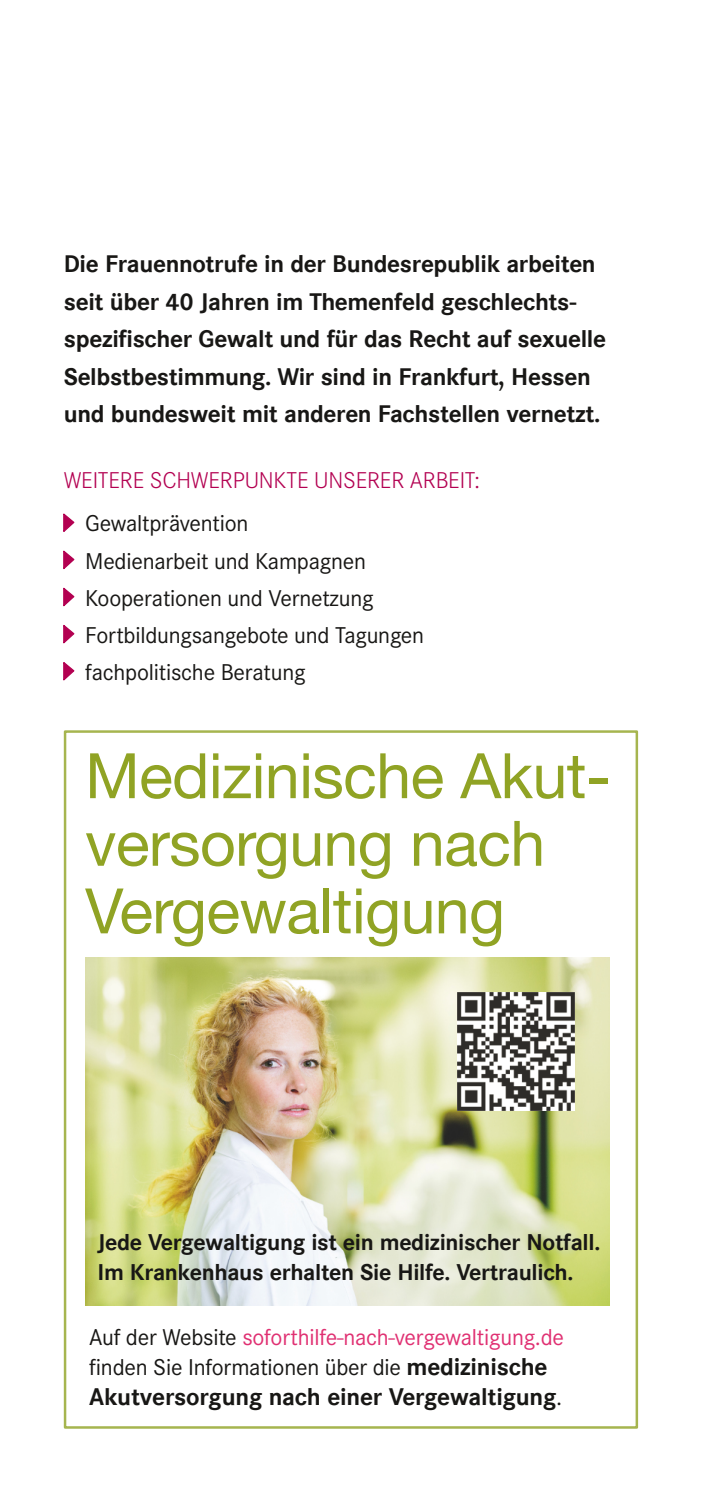
<style>
.page{position:relative;width:709px;height:1489px;background:#fff}
.page>*{position:absolute;margin:0;border:0;box-sizing:border-box;transform-origin:0 0}
.t1{font:62.75px/67.5px "Helvetica Neue";letter-spacing:-.01em;color:#90a324}
.t2{font:700 23.75px/37.5px "Corporate SBQ";letter-spacing:-.015em;color:#181715}
.t3{font:23.75px/37px "Corporate S";letter-spacing:-.01em;color:#181715}
.t4{font:300 23.75px "Corporate S";letter-spacing:-.01em;color:#b30051}
.t5{font:700 22.5px/30px "Corporate SBQ";letter-spacing:-.015em;color:#181715}
.s1{color:#e03072}
.s2{font-family:"Corporate SBQ";font-weight:700}
.s3{font-family:"Corporate S";font-weight:400}
</style>
<div class="page">
<div style="left:64px;top:730px;width:574px;height:698px;background:#fff;border:2px solid #90a324"></div>
<img style="left:85px;top:957px;width:524px;height:348px">
<svg style="left:63px;top:624px;width:12px;height:20px"></svg>
<svg style="left:63px;top:587px;width:12px;height:20px"></svg>
<svg style="left:63px;top:513px;width:12px;height:19px"></svg>
<svg style="left:63px;top:662px;width:12px;height:19px"></svg>
<svg style="left:63px;top:550px;width:12px;height:20px"></svg>
<img style="left:457px;top:992px;width:118px;height:118px">
<p class="t2" style="left:64px;top:244px;width:544px">Die Frauennotrufe in der Bundesrepublik arbeiten seit über 40 Jahren im Themenfeld geschlechts&shy;spezifischer Gewalt und für das Recht auf sexuelle Selbstbestimmung. Wir sind in Frankfurt, Hessen und bundesweit mit anderen Fachstellen vernetzt.</p>
<p class="t4" style="left:64px;top:472px;width:418px">WEITERE SCHWERPUNKTE UNSERER ARBEIT:</p>
<p class="t3" style="left:85px;top:507px;width:340px">Gewaltprävention<br>Medienarbeit und Kampagnen<br>Kooperationen und Vernetzung<br>Fortbildungsangebote und Tagungen fachpolitische Beratung</p>
<h1 class="t1" style="left:85px;top:741px;width:526px">Medizinische Akut&shy;versorgung nach<br>Vergewaltigung</h1>
<p class="t5" style="left:97px;top:1226px;width:504px">Jede Vergewaltigung ist ein medizinischer Notfall.<br>Im Krankenhaus erhalten Sie Hilfe. Vertraulich.</p>
<p class="t3" style="left:89px;top:1323px;width:476px;line-height:30px">Auf der Website <span class="s1">soforthilfe-nach-vergewaltigung.de </span>finden Sie Informationen über die <span class="s2">medizinische</span></p>
<p class="t2" style="left:89px;top:1376px;width:474px">Akutversorgung nach einer Vergewaltigung<span class="s3">.</span></p>
</div>
